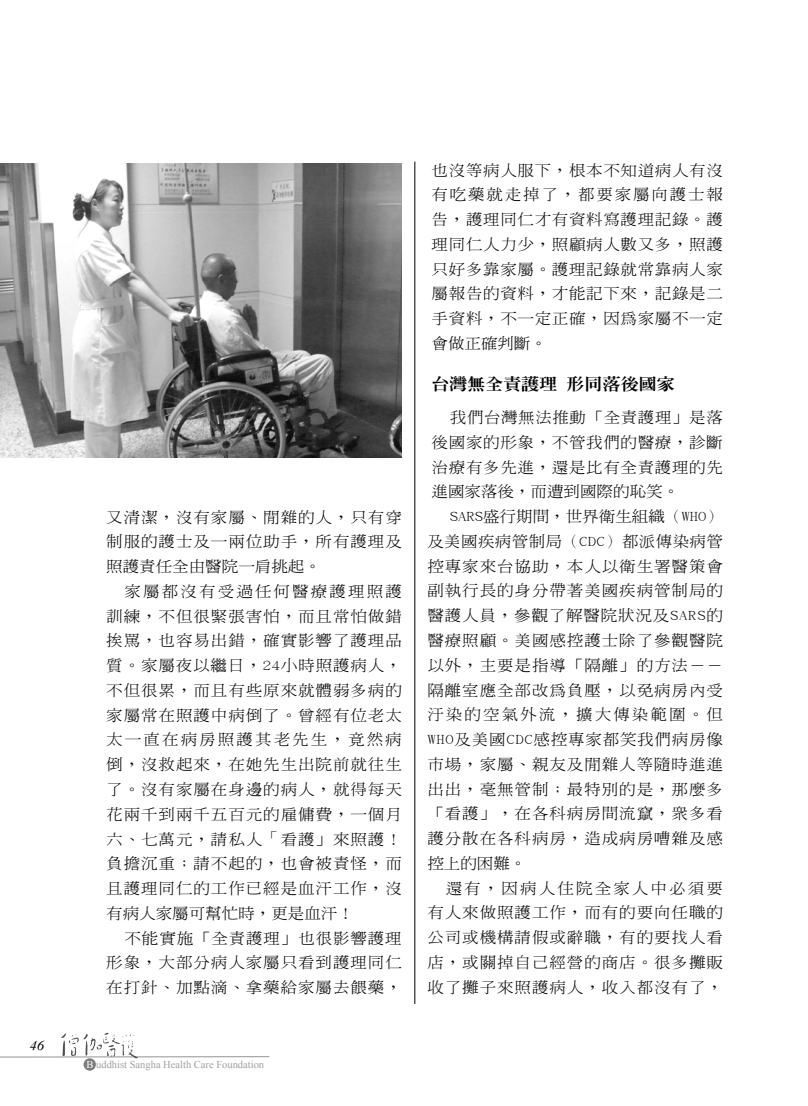
<style>
.page{position:relative;width:808px;height:1106px;background:#fff}
.page>*{position:absolute;margin:0;border:0;box-sizing:border-box;transform-origin:0 0}
.t1{font:800 16.2px "AR Ming B5";color:#000;scale:1.11 1}
.t2{font:300 14.85px/24.8px "AR Ming B5";letter-spacing:.055em;color:#000;text-align:justify;scale:1.11 1}
.t3{font:italic 13.5px "Times New Roman";color:#000;scale:1.11 1}
.t4{font:10.5px "Times New Roman";color:#a0a0a0}
.s1{font-family:"Ming Li U";font-weight:400}
.s2{color:#fff}
</style>
<div class="page">
<hr style="left:415px;top:162px;width:1px;height:841px;background:#000">
<div style="left:84px;top:1058px;width:12px;height:12px;background:#7c7c7c;border-radius:50%"></div>
<hr style="left:0;top:1056px;width:269px;height:1px;background:#949494">
<img style="left:127px;top:1035px;width:11px;height:23px">
<img style="left:0;top:164px;width:402px;height:293px">
<p class="t3" style="left:29px;top:1036px;width:15px">46</p>
<p class="t2" style="left:106px;top:504px;width:268px">又清潔，沒有家屬、閒雜的人，只有穿制服的護士及一兩位助手，所有護理及照護責任全由醫院一肩挑起。</p>
<p class="t2" style="left:106px;top:579px;width:268px;text-indent:18px">家屬都沒有受過任何醫療護理照護訓練，不但很緊張害怕，而且常怕做錯挨罵，也容易出錯，確實影響了護理品質。家屬夜以繼日，24小時照護病人，不但很累，而且有些原來就體弱多病的家屬常在照護中病倒了。曾經有位老太太一直在病房照護其老先生，竟然病倒，沒救起來，在她先生出院前就往生了。沒有家屬在身邊的病人，就得每天花兩千到兩千五百元的雇傭費，一個月六、七萬元，請私人<span class="s1">「</span>看護」來照護！負擔沉重；請不起的，也會被責怪，而且護理同仁的工作已經是血汗工作，沒有病人家屬可幫忙時，更是血汗！</p>
<p class="t2" style="left:106px;top:925px;width:268px;text-indent:18px">不能實施「全責護理」也很影響護理形象，大部分病人家屬只看到護理同仁在打針、加點滴、拿藥給家屬去餵藥，</p>
<p class="t2" style="left:432px;top:157px;width:264px">也沒等病人服下，根本不知道病人有沒有吃藥就走掉了，都要家屬向護士報告，護理同仁才有資料寫護理記錄。護理同仁人力少，照顧病人數又多，照護只好多靠家屬。護理記錄就常靠病人家屬報告的資料，才能記下來，記錄是二手資料，不一定正確，因為家屬不一定會做正確判斷。</p>
<p class="t1" style="left:432px;top:375px;width:220px">台灣無全責護理 形同落後國家</p>
<p class="t2" style="left:432px;top:405px;width:264px;text-indent:18px">我們台灣無法推動「全責護理」是落後國家的形象，不管我們的醫療，診斷治療有多先進，還是比有全責護理的先進國家落後，而遭到國際的恥笑。</p>
<p class="t2" style="left:427px;top:504px;width:268px;text-indent:23px">SARS盛行期間，世界衛生組織（WHO）及美國疾病管制局（CDC）都派傳染病管控專家來台協助，本人以衛生署醫策會副執行長的身分帶著美國疾病管制局的醫護人員，參觀了解醫院狀況及SARS的醫療照顧。美國感控護士除了參觀醫院以外，主要是指導「隔離」的方法－－隔離室應全部改為負壓，以免病房內受汙染的空氣外流，擴大傳染範圍。但WHO及美國CDC感控專家都笑我們病房像市場，家屬、親友及閒雜人等隨時進進出出，毫無管制；最特別的是，那麼多「看護」，在各科病房間流竄，眾多看護分散在各科病房，造成病房嘈雜及感控上的困難。</p>
<p class="t2" style="left:427px;top:875px;width:268px;text-indent:18px">還有，因病人住院全家人中必須要有人來做照護工作，而有的要向任職的公司或機構請假或辭職，有的要找人看店，或關掉自己經營的商店。很多攤販收了攤子來照護病人，收入都沒有了，</p>
<p class="t4" style="left:87px;top:1057px;width:179px"><span class="s2">B</span> uddhist Sangha Health Care Foundation</p>
</div>
